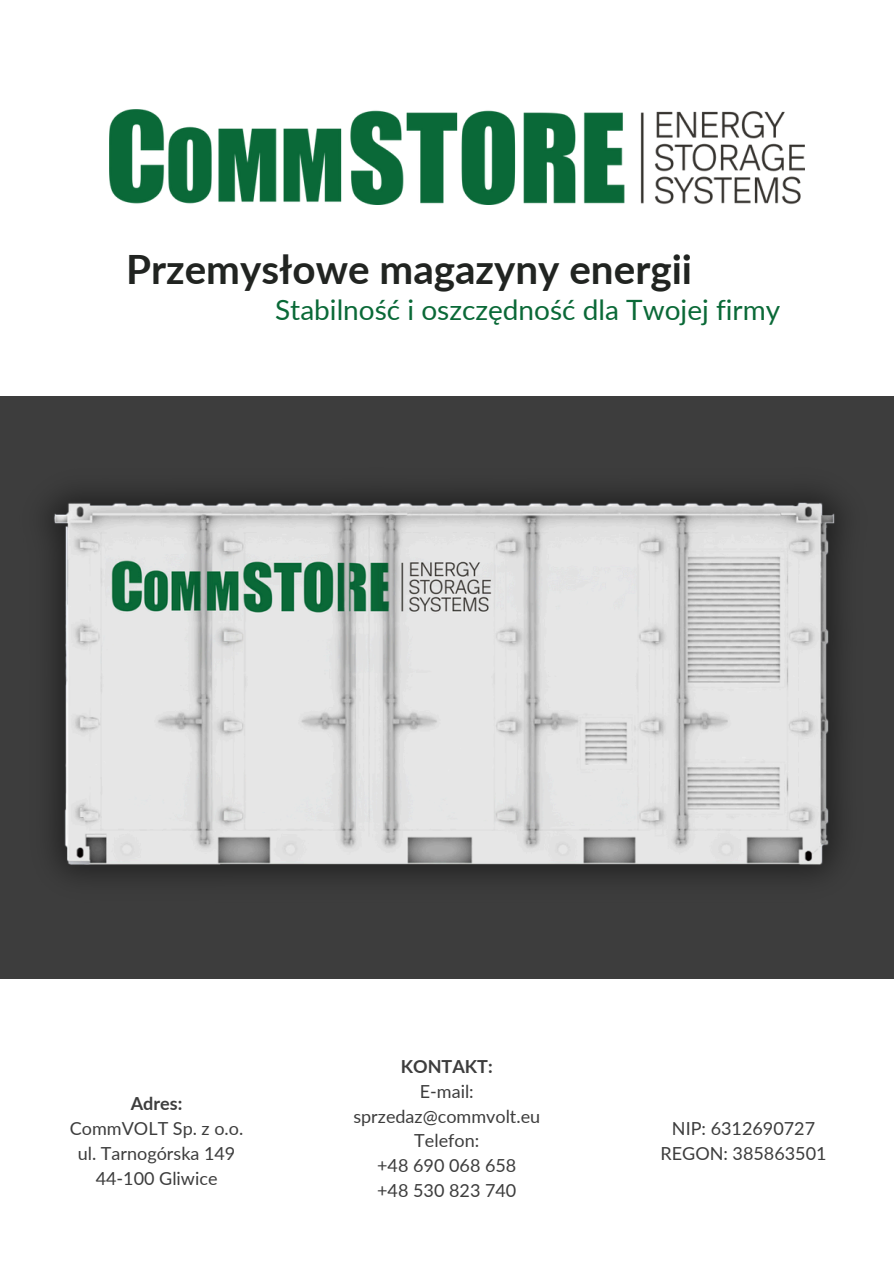
<style>
.page{position:relative;width:894px;height:1264px;background:#fff}
.page>*{position:absolute;margin:0;border:0;box-sizing:border-box;transform-origin:0 0}
.t1{font:700 40.35px "Lato";color:#212421}
.t2{font:28.05px "Lato";color:#0a6937}
.t3{font:18px/24.8px "Lato";color:#3d3d3d;text-align:center}
.t4{font:700 18px "Lato";color:#3d3d3d}
</style>
<div class="page">
<div style="left:0;top:396px;width:893px;height:582px;background:#3d3d3d"></div>
<img style="left:109px;top:110px;width:694px;height:94px">
<img style="left:48px;top:492px;width:794px;height:385px">
<p class="t1" style="left:126px;top:244px;width:567px">Przemysłowe magazyny energii</p>
<h3 class="t2" style="left:275px;top:292px;width:506px">Stabilność i oszczędność dla Twojej firmy</h3>
<h2 class="t4" style="left:131px;top:1092px;width:53px">Adres:</h2>
<p class="t3" style="left:70px;top:1115px;width:175px">CommVOLT Sp. z o.o.</p>
<p class="t3" style="left:78px;top:1140px;width:159px">ul. Tarnogórska 149</p>
<p class="t3" style="left:96px;top:1165px;width:123px">44-100 Gliwice</p>
<p class="t4" style="left:401px;top:1055px;width:93px">KONTAKT:</p>
<p class="t3" style="left:419px;top:1078px;width:55px">E-mail:</p>
<p class="t3" style="left:353px;top:1103px;width:188px">sprzedaz@commvolt.eu</p>
<p class="t3" style="left:414px;top:1128px;width:66px">Telefon:</p>
<p class="t3" style="left:377px;top:1152px;width:141px">+48 690 068 658</p>
<p class="t3" style="left:377px;top:1177px;width:141px">+48 530 823 740</p>
<p class="t3" style="left:660px;top:1115px;width:168px">NIP: 6312690727<br>REGON: 385863501</p>
</div>
